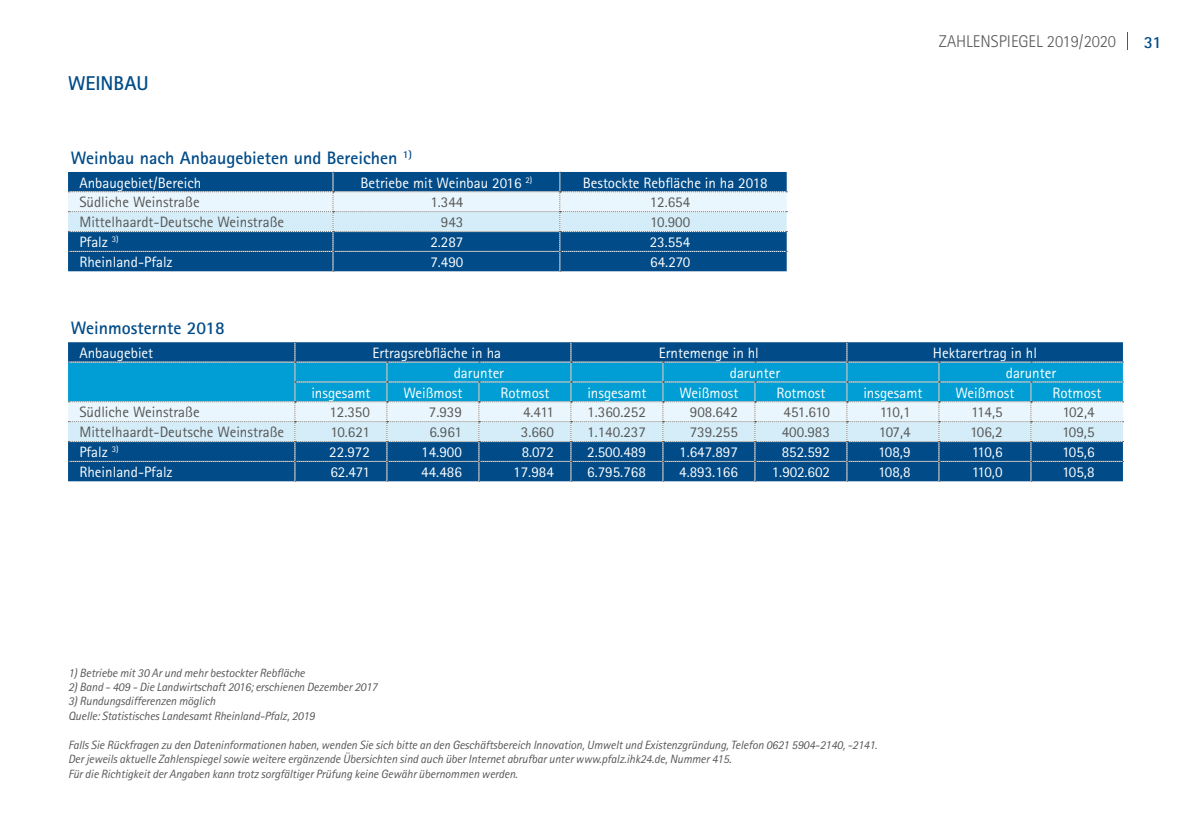
<style>
.page{position:relative;width:1191px;height:840px;background:#fff}
.page>*{position:absolute;margin:0;border:0;box-sizing:border-box;transform-origin:0 0}
.t1{font:700 20px "Rotis Sans Serif";color:#004b88}
.t2{font:700 18px "Rotis Sans Serif";color:#004b88}
.t3{font:300 17px "Rotis Sans Serif";color:#575756}
.t4{font:700 17px "Rotis Sans Serif";color:#004b88}
.t5{font:15px "Rotis Sans Serif";color:#fff}
.t6{font:15px "Rotis Sans Serif";color:#575756}
.t7{font:italic 12px/14.4px "Rotis Sans Serif";letter-spacing:-.01em;color:#575756}
</style>
<div class="page">
<svg style="left:68px;top:172px;width:719px;height:99px;background:#5d8fb6"></svg>
<svg style="left:68px;top:342px;width:1055px;height:139px;background:#4694be"></svg>
<svg style="left:1127px;top:32px;width:1px;height:17px"></svg>
<h1 class="t1" style="left:68px;top:71px;width:82px">WEINBAU</h1>
<h2 class="t2" style="left:71px;top:146px;width:343px">Weinbau nach Anbaugebieten und Bereichen <sup>1)</sup></h2>
<p class="t5" style="left:79px;top:173px;width:123px">Anbaugebiet/Bereich</p>
<p class="t5" style="left:360px;top:173px;width:173px">Betriebe mit Weinbau 2016 <sup>2)</sup></p>
<p class="t5" style="left:583px;top:173px;width:186px">Bestockte Rebfläche in ha 2018</p>
<p class="t6" style="left:79px;top:193px;width:122px">Südliche Weinstraße</p>
<p class="t6" style="left:430px;top:193px;width:35px">1.344</p>
<p class="t6" style="left:649px;top:193px;width:42px">12.654</p>
<p class="t6" style="left:79px;top:213px;width:206px">Mittelhaardt-Deutsche Weinstraße</p>
<p class="t6" style="left:441px;top:213px;width:24px">943</p>
<p class="t6" style="left:650px;top:213px;width:42px">10.900</p>
<p class="t5" style="left:79px;top:233px;width:41px">Pfalz <sup>3)</sup></p>
<p class="t5" style="left:430px;top:233px;width:35px">2.287</p>
<p class="t5" style="left:649px;top:233px;width:42px">23.554</p>
<p class="t5" style="left:79px;top:253px;width:95px">Rheinland-Pfalz</p>
<p class="t5" style="left:430px;top:253px;width:35px">7.490</p>
<p class="t5" style="left:650px;top:253px;width:42px">64.270</p>
<h3 class="t3" style="left:939px;top:32px;width:179px">ZAHLENSPIEGEL 2019/2020</h3>
<h3 class="t4" style="left:1143px;top:31px;width:19px">31</h3>
<h2 class="t2" style="left:71px;top:316px;width:155px">Weinmosternte 2018</h2>
<p class="t5" style="left:79px;top:344px;width:75px">Anbaugebiet</p>
<p class="t5" style="left:372px;top:344px;width:130px">Ertragsrebfläche in ha</p>
<p class="t5" style="left:659px;top:344px;width:101px">Erntemenge in hl</p>
<p class="t5" style="left:932px;top:344px;width:106px">Hektarertrag in hl</p>
<p class="t5" style="left:454px;top:363px;width:52px">darunter</p>
<p class="t5" style="left:730px;top:363px;width:52px">darunter</p>
<p class="t5" style="left:1005px;top:363px;width:52px">darunter</p>
<p class="t5" style="left:311px;top:383px;width:61px">insgesamt</p>
<p class="t5" style="left:403px;top:383px;width:61px">Weißmost</p>
<p class="t5" style="left:500px;top:383px;width:51px">Rotmost</p>
<p class="t5" style="left:587px;top:383px;width:61px">insgesamt</p>
<p class="t5" style="left:679px;top:383px;width:61px">Weißmost</p>
<p class="t5" style="left:776px;top:383px;width:51px">Rotmost</p>
<p class="t5" style="left:863px;top:383px;width:61px">insgesamt</p>
<p class="t5" style="left:955px;top:383px;width:61px">Weißmost</p>
<p class="t5" style="left:1052px;top:383px;width:51px">Rotmost</p>
<p class="t6" style="left:79px;top:403px;width:122px">Südliche Weinstraße</p>
<p class="t6" style="left:329px;top:403px;width:42px">12.350</p>
<p class="t6" style="left:429px;top:403px;width:35px">7.939</p>
<p class="t6" style="left:523px;top:403px;width:32px">4.411</p>
<p class="t6" style="left:587px;top:403px;width:60px">1.360.252</p>
<p class="t6" style="left:690px;top:403px;width:50px">908.642</p>
<p class="t6" style="left:783px;top:403px;width:48px">451.610</p>
<p class="t6" style="left:879px;top:403px;width:32px">110,1</p>
<p class="t6" style="left:971px;top:403px;width:33px">114,5</p>
<p class="t6" style="left:1062px;top:403px;width:34px">102,4</p>
<p class="t6" style="left:79px;top:423px;width:206px">Mittelhaardt-Deutsche Weinstraße</p>
<p class="t6" style="left:330px;top:423px;width:41px">10.621</p>
<p class="t6" style="left:429px;top:423px;width:34px">6.961</p>
<p class="t6" style="left:521px;top:423px;width:35px">3.660</p>
<p class="t6" style="left:587px;top:423px;width:60px">1.140.237</p>
<p class="t6" style="left:690px;top:423px;width:50px">739.255</p>
<p class="t6" style="left:782px;top:423px;width:50px">400.983</p>
<p class="t6" style="left:879px;top:423px;width:33px">107,4</p>
<p class="t6" style="left:970px;top:423px;width:34px">106,2</p>
<p class="t6" style="left:1062px;top:423px;width:34px">109,5</p>
<p class="t5" style="left:79px;top:443px;width:41px">Pfalz <sup>3)</sup></p>
<p class="t5" style="left:329px;top:443px;width:42px">22.972</p>
<p class="t5" style="left:421px;top:443px;width:42px">14.900</p>
<p class="t5" style="left:521px;top:443px;width:34px">8.072</p>
<p class="t5" style="left:587px;top:443px;width:60px">2.500.489</p>
<p class="t5" style="left:679px;top:443px;width:60px">1.647.897</p>
<p class="t5" style="left:782px;top:443px;width:50px">852.592</p>
<p class="t5" style="left:878px;top:443px;width:34px">108,9</p>
<p class="t5" style="left:971px;top:443px;width:32px">110,6</p>
<p class="t5" style="left:1062px;top:443px;width:34px">105,6</p>
<p class="t5" style="left:79px;top:463px;width:95px">Rheinland-Pfalz</p>
<p class="t5" style="left:330px;top:463px;width:41px">62.471</p>
<p class="t5" style="left:421px;top:463px;width:42px">44.486</p>
<p class="t5" style="left:513px;top:463px;width:42px">17.984</p>
<p class="t5" style="left:587px;top:463px;width:60px">6.795.768</p>
<p class="t5" style="left:679px;top:463px;width:60px">4.893.166</p>
<p class="t5" style="left:772px;top:463px;width:60px">1.902.602</p>
<p class="t5" style="left:878px;top:463px;width:34px">108,8</p>
<p class="t5" style="left:971px;top:463px;width:32px">110,0</p>
<p class="t5" style="left:1062px;top:463px;width:34px">105,8</p>
<p class="t7" style="left:68px;top:665px;width:238px">1) Betriebe mit 30 Ar und mehr bestockter Rebfläche</p>
<p class="t7" style="left:68px;top:679px;width:311px">2) Band - 409 - Die Landwirtschaft 2016; erschienen Dezember 2017</p>
<p class="t7" style="left:68px;top:694px;width:248px">3) Rundungsdifferenzen möglich<br>Quelle: Statistisches Landesamt Rheinland-Pfalz, 2019</p>
<p class="t7" style="left:68px;top:737px;width:810px">Falls Sie Rückfragen zu den Dateninformationen haben, wenden Sie sich bitte an den Geschäftsbereich Innovation, Umwelt und Existenzgründung, Telefon 0621 5904-2140, -2141.<br>Der jeweils aktuelle Zahlenspiegel sowie weitere ergänzende Übersichten sind auch über Internet abrufbar unter www.pfalz.ihk24.de, Nummer 415.<br>Für die Richtigkeit der Angaben kann trotz sorgfältiger Prüfung keine Gewähr übernommen werden.</p>
</div>
